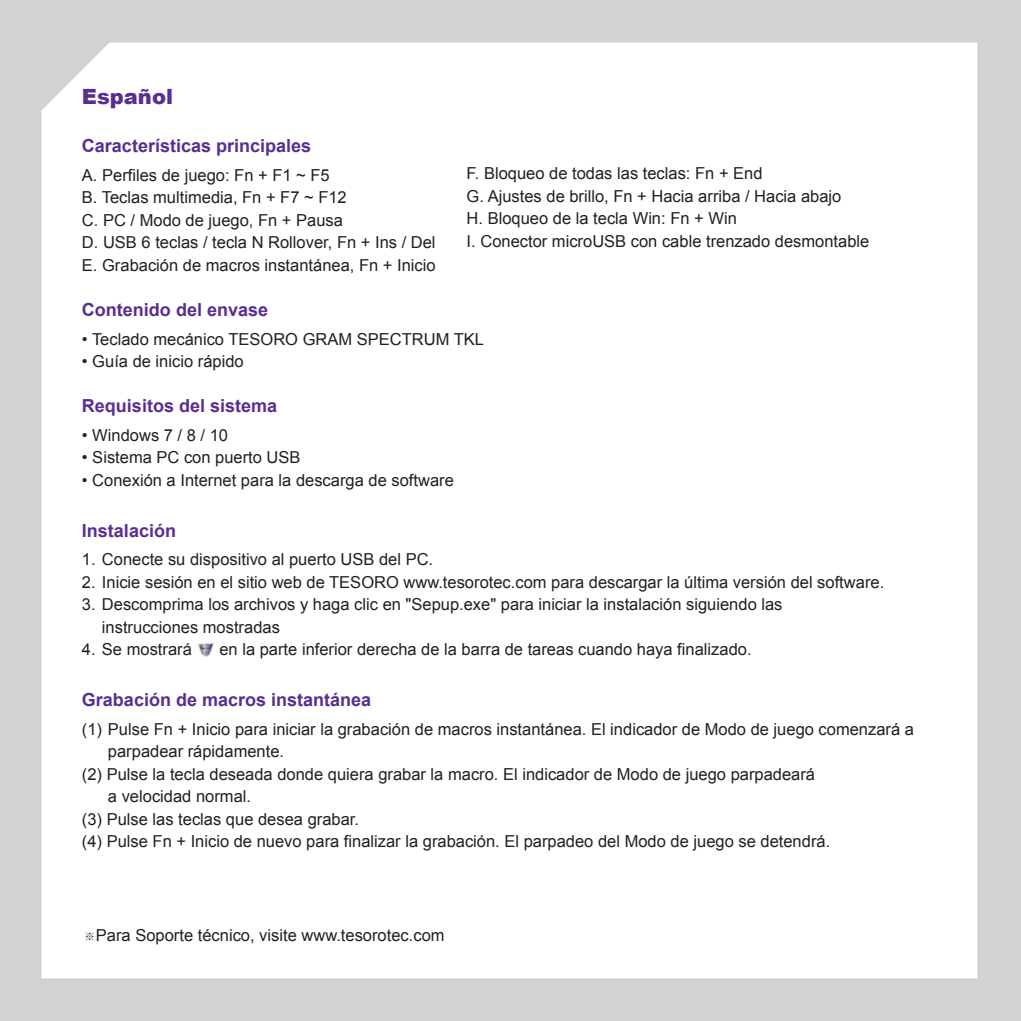
<style>
.page{position:relative;width:1021px;height:1021px;background:#fff}
.page>*{position:absolute;margin:0;border:0;box-sizing:border-box;transform-origin:0 0}
.t1{font:900 21px "Arial";color:#582e91}
.t2{font:700 18px "Arial";color:#582e91}
.t3{font:16.5px/22.5px "Arial";color:#231f20}
.s1{font-family:"Adobe Ming Std";font-weight:300;font-size:12px}
</style>
<div class="page">
<div style="left:0;top:0;width:1020px;height:1020px;background:#d1d2d4"></div>
<div style="left:41px;top:43px;width:936px;height:935px;background:#fff"></div>
<img style="left:198px;top:643px;width:15px;height:14px">
<p class="t1" style="left:82px;top:82px;width:93px">Español</p>
<p class="t2" style="left:82px;top:134px;width:231px">Características principales</p>
<p class="t3" style="left:82px;top:164px;width:355px">A. Perfiles de juego: Fn + F1 ~ F5<br>B. Teclas multimedia, Fn + F7 ~ F12<br>C. PC / Modo de juego, Fn + Pausa<br>D. USB 6 teclas / tecla N Rollover, Fn + Ins / Del E. Grabación de macros instantánea, Fn + Inicio</p>
<p class="t2" style="left:82px;top:298px;width:188px">Contenido del envase</p>
<p class="t3" style="left:82px;top:327px;width:403px">• Teclado mecánico TESORO GRAM SPECTRUM TKL</p>
<p class="t3" style="left:82px;top:350px;width:163px">• Guía de inicio rápido</p>
<p class="t2" style="left:82px;top:394px;width:197px">Requisitos del sistema</p>
<p class="t3" style="left:82px;top:423px;width:148px">• Windows 7 / 8 / 10</p>
<p class="t3" style="left:82px;top:446px;width:220px">• Sistema PC con puerto USB</p>
<p class="t3" style="left:82px;top:468px;width:373px">• Conexión a Internet para la descarga de software</p>
<p class="t2" style="left:82px;top:518px;width:96px">Instalación</p>
<p class="t3" style="left:82px;top:548px;width:353px">1. Conecte su dispositivo al puerto USB del PC.</p>
<p class="t3" style="left:82px;top:570px;width:803px">2. Inicie sesión en el sitio web de TESORO www.tesorotec.com para descargar la última versión del software.</p>
<p class="t3" style="left:102px;top:593px;width:682px;text-indent:-20px">3. Descomprima los archivos y haga clic en "Sepup.exe" para iniciar la instalación siguiendo las instrucciones mostradas</p>
<p class="t3" style="left:82px;top:638px;width:111px">4. Se mostrará</p>
<p class="t3" style="left:219px;top:638px;width:533px">en la parte inferior derecha de la barra de tareas cuando haya finalizado.</p>
<p class="t2" style="left:82px;top:688px;width:291px">Grabación de macros instantánea</p>
<p class="t3" style="left:82px;top:717px;width:833px">(1) Pulse Fn + Inicio para iniciar la grabación de macros instantánea. El indicador de Modo de juego comenzará a</p>
<p class="t3" style="left:108px;top:740px;width:178px">parpadear rápidamente.</p>
<p class="t3" style="left:82px;top:762px;width:734px">(2) Pulse la tecla deseada donde quiera grabar la macro. El indicador de Modo de juego parpadeará</p>
<p class="t3" style="left:108px;top:785px;width:145px">a velocidad normal.</p>
<p class="t3" style="left:82px;top:808px;width:278px">(3) Pulse las teclas que desea grabar.</p>
<p class="t3" style="left:82px;top:830px;width:749px">(4) Pulse Fn + Inicio de nuevo para finalizar la grabación. El parpadeo del Modo de juego se detendrá.</p>
<p class="t3" style="left:466px;top:162px;width:404px">F. Bloqueo de todas las teclas: Fn + End<br>G. Ajustes de brillo, Fn + Hacia arriba / Hacia abajo<br>H. Bloqueo de la tecla Win: Fn + Win<br>I. Conector microUSB con cable trenzado desmontable</p>
<p class="t3" style="left:84px;top:924px;width:362px"><span class="s1">※</span>Para Soporte técnico, visite www.tesorotec.com</p>
</div>
